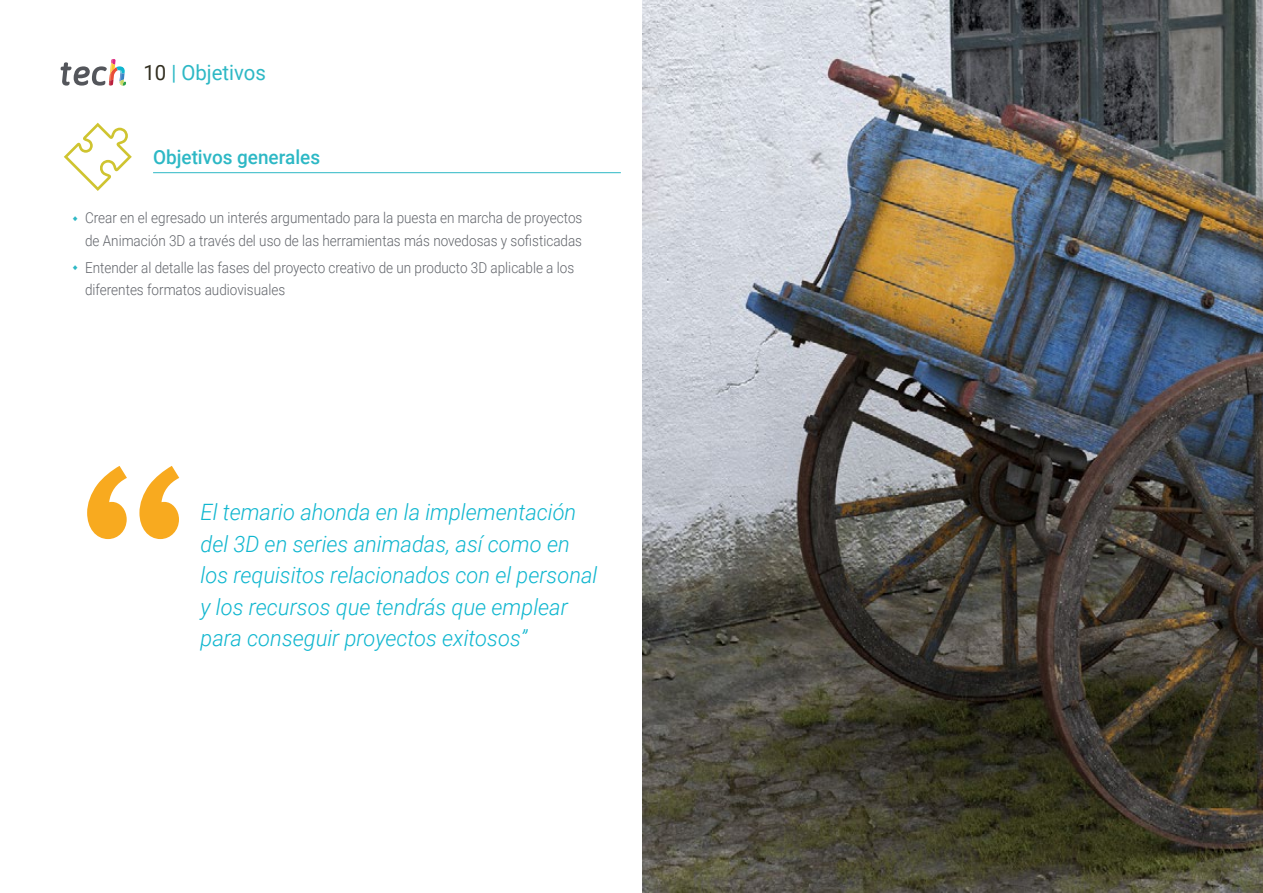
<style>
.page{position:relative;width:1263px;height:893px;background:#fff}
.page>*{position:absolute;margin:0;border:0;box-sizing:border-box;transform-origin:0 0}
.t1{font:italic 300 22.5px/31.5px "Roboto";color:#0fb6cf}
.t2{font:21px "Roboto";color:#2db8c5}
.t3{font:500 19.5px "Roboto";color:#2db8c5}
.t4{font:300 15px/22.5px "Roboto";color:#61646a;scale:.9 1}
.s1{color:#312e20}
</style>
<div class="page">
<hr style="left:153px;top:172px;width:468px;height:1px;background:#2db8c5">
<svg style="left:64px;top:123px;width:68px;height:68px"></svg>
<svg style="left:87px;top:466px;width:92px;height:73px"></svg>
<img style="left:642px;top:0;width:621px;height:893px">
<svg style="left:61px;top:59px;width:65px;height:27px"></svg>
<h2 class="t2" style="left:144px;top:57px;width:124px"><span class="s1">10</span> | Objetivos</h2>
<h3 class="t3" style="left:153px;top:144px;width:169px">Objetivos generales</h3>
<p class="t4" style="left:85px;top:206px;width:554px">Crear en el egresado un interés argumentado para la puesta en marcha de proyectos de Animación 3D a través del uso de las herramientas más novedosas y sofisticadas</p>
<p class="t4" style="left:85px;top:255px;width:545px">Entender al detalle las fases del proyecto creativo de un producto 3D aplicable a los diferentes formatos audiovisuales</p>
<h1 class="t1" style="left:201px;top:496px;width:398px">El temario ahonda en la implementación del 3D en series animadas, así como en los requisitos relacionados con el personal y los recursos que tendrás que emplear para conseguir proyectos exitosos”</h1>
</div>
